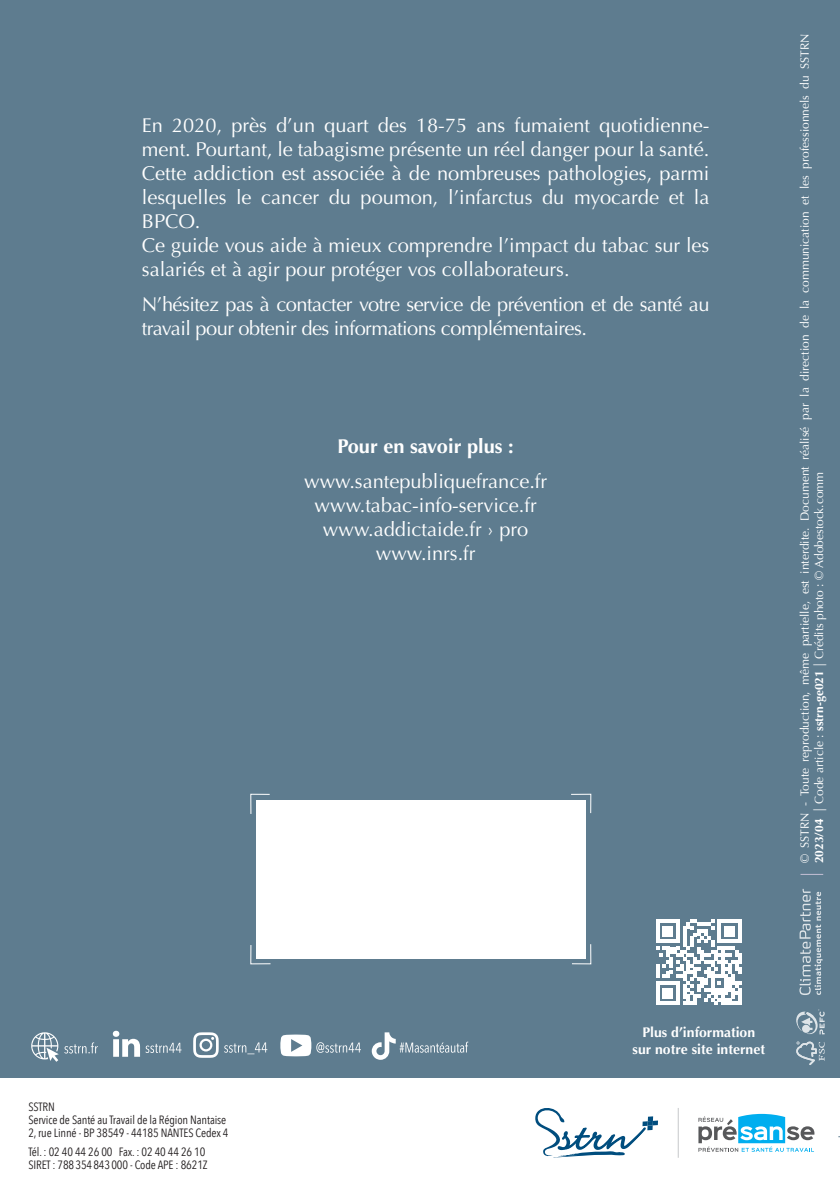
<style>
.page{position:relative;width:840px;height:1191px;background:#fff}
.page>*{position:absolute;margin:0;border:0;box-sizing:border-box;transform-origin:0 0}
.t1{font:20px/24px "Optima";color:#fff}
.t2{font:20px/24px "Optima";letter-spacing:-.025em;color:#fff}
.t3{font:700 20px "Optima";color:#fff}
.t4{font:700 14px/16.8px "Optima";color:#fff;text-align:center}
.t5{font:12px/14px "Optima";color:#fff}
.t6{font:12px/13px "Avenir Next Condensed";letter-spacing:-.01em;color:#231f20}
.s1{font-weight:700}
.s2{font-size:13px}
</style>
<div class="page">
<div style="left:0;top:0;width:838px;height:1077px;background:#5e7c8f"></div>
<hr style="left:839px;top:0;width:1px;height:198px;background:#5e7c8f">
<svg style="left:796px;top:1041px;width:28px;height:24px"></svg>
<svg style="left:796px;top:1009px;width:28px;height:26px"></svg>
<svg style="left:800px;top:874px;width:22px;height:1px"></svg>
<svg style="left:799px;top:889px;width:23px;height:106px"></svg>
<div style="left:256px;top:799px;width:329px;height:159px;background:#fff"></div>
<svg style="left:250px;top:793px;width:20px;height:21px"></svg>
<svg style="left:570px;top:793px;width:21px;height:20px"></svg>
<svg style="left:571px;top:943px;width:20px;height:21px"></svg>
<svg style="left:250px;top:945px;width:21px;height:19px"></svg>
<svg style="left:535px;top:1108px;width:122px;height:50px"></svg>
<svg style="left:698px;top:1113px;width:116px;height:38px"></svg>
<hr style="left:677px;top:1108px;width:1px;height:49px;background:#c7c8ca">
<svg style="left:656px;top:919px;width:85px;height:86px"></svg>
<svg style="left:193px;top:1032px;width:25px;height:25px"></svg>
<svg style="left:224px;top:1042px;width:43px;height:12px"></svg>
<svg style="left:113px;top:1030px;width:68px;height:26px"></svg>
<svg style="left:280px;top:1034px;width:81px;height:22px"></svg>
<svg style="left:371px;top:1032px;width:97px;height:27px"></svg>
<svg style="left:31px;top:1032px;width:67px;height:29px"></svg>
<p class="t1" style="left:142px;top:113px;width:568px">En 2020, près d’un quart des 18-75 ans fumaient quotidienne&shy;ment. Pourtant, le tabagisme présente un réel danger pour la santé.<br>Cette addiction est associée à de nombreuses pathologies, parmi lesquelles le cancer du poumon, l’infarctus du myocarde et la BPCO.<br>Ce guide vous aide à mieux comprendre l’impact du tabac sur les salariés et à agir pour protéger vos collaborateurs.</p>
<p class="t2" style="left:142px;top:293px;width:569px">N’hésitez pas à contacter votre service de prévention et de santé au travail pour obtenir des informations complémentaires.</p>
<p class="t3" style="left:337px;top:434px;width:178px">Pour en savoir plus :</p>
<p class="t1" style="left:304px;top:469px;width:244px;text-align:center">www.santepubliquefrance.fr www.tabac-info-service.fr www.addictaide.fr › pro www.inrs.fr</p>
<p class="t5" style="left:797px;top:863px;width:831px;rotate:-90deg">© SSTRN - Toute reproduction, même partielle, est interdite. Document réalisé par la direction de la communication et les professionnels du SSTRN<br><span class="s1">2023/04</span> <span class="s2">|</span> Code article : <span class="s1">sstrn-ge021</span> <span class="s2">|</span> Crédits photo : © Adobestock.comm</p>
<p class="t6" style="left:28px;top:1100px;width:201px">SSTRN<br>Service de Santé au Travail de la Région Nantaise<br>2, rue Linné - BP 38549 - 44185 NANTES Cedex 4</p>
<p class="t6" style="left:28px;top:1144px;width:181px">Tél. : 02 40 44 26 00 Fax. : 02 40 44 26 10<br>SIRET : 788354843000 - Code APE : 8621Z</p>
<p class="t4" style="left:632px;top:1023px;width:134px">Plus d’information sur notre site internet</p>
</div>
